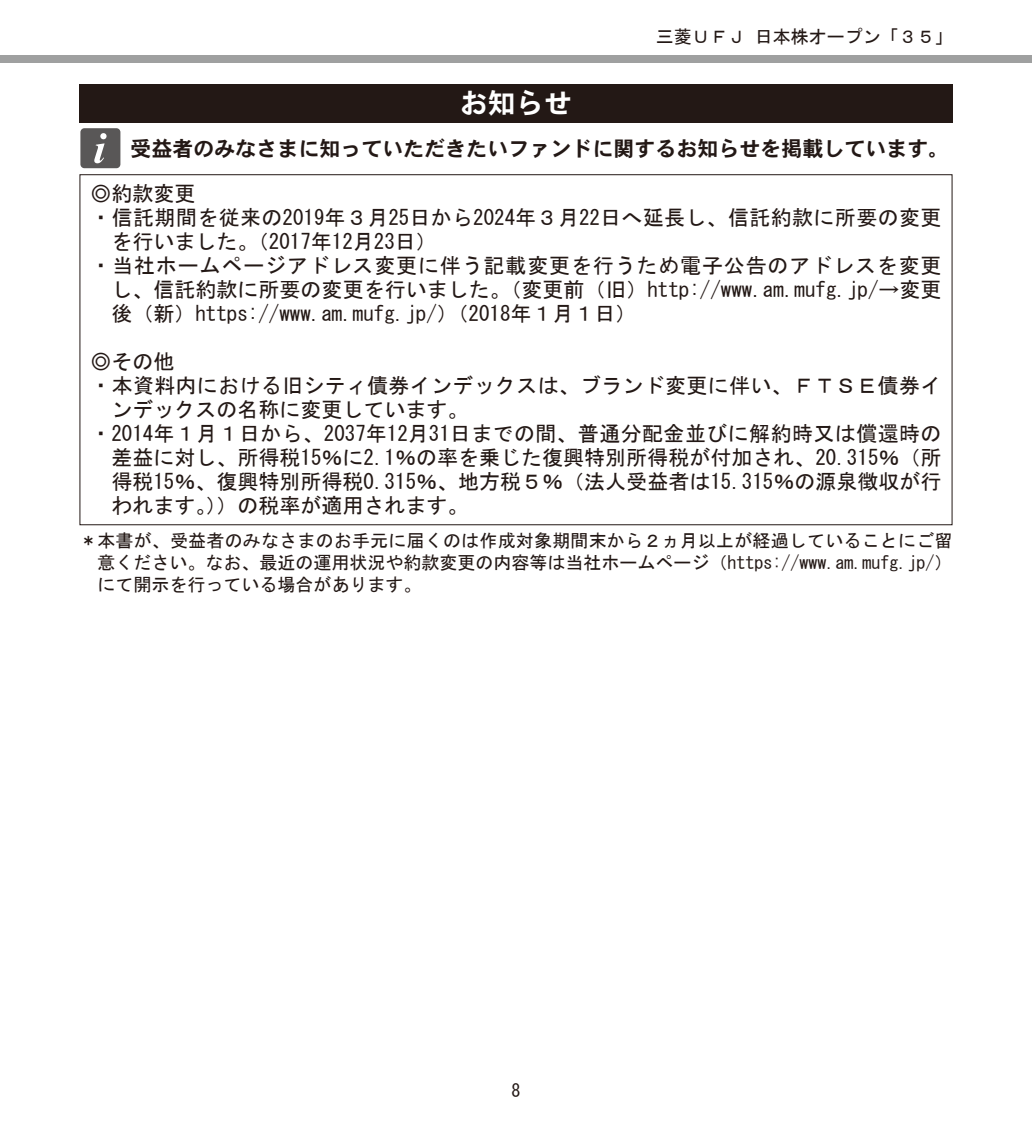
<style>
.page{position:relative;width:1032px;height:1134px;background:#fff}
.page>*{position:absolute;margin:0;border:0;box-sizing:border-box;transform-origin:0 0}
.t1{font:28px "DFHS Gothic W7 WIN RKSJ H";color:#fff}
.t2{font:21px "MS Gothic";color:#231815}
.t3{font:21px "MS Gothic";letter-spacing:.02em;color:#231815}
.t4{font:21px "DFHS Gothic W7 WIN RKSJ H";color:#231815}
.t5{font:21px "MS Gothic";letter-spacing:.04em;color:#231815}
.t6{font:18px/22px "MS Gothic";color:#231815;text-align:justify}
</style>
<div class="page">
<div style="left:0;top:56px;width:1032px;height:7px;background:#9fa0a0"></div>
<div style="left:79px;top:84px;width:873px;height:38px;background:#231815"></div>
<div style="left:80px;top:128px;width:40px;height:40px;background:#595757;border-radius:4px"></div>
<svg style="left:94px;top:133px;width:13px;height:30px"></svg>
<h1 class="t1" style="left:460px;top:89px;width:114px">お知らせ</h1>
<p class="t6" style="left:656px;top:25px;width:298px">三菱ＵＦＪ 日本株オープン「３５」</p>
<p class="t4" style="left:130px;top:138px;width:820px">受益者のみなさまに知っていただきたいファンドに関するお知らせを掲載しています。</p>
<p class="t2" style="left:90px;top:183px;width:106px">◎約款変更</p>
<p class="t3" style="left:90px;top:207px;width:852px">・信託期間を従来の2019年３月25日から2024年３月22日へ延長し、信託約款に所要の変更</p>
<p class="t2" style="left:111px;top:231px;width:327px">を行いました。（2017年12月23日）</p>
<p class="t5" style="left:90px;top:255px;width:852px">・当社ホームページアドレス変更に伴う記載変更を行うため電子公告のアドレスを変更</p>
<p class="t2" style="left:111px;top:279px;width:832px">し、信託約款に所要の変更を行いました。（変更前（旧）http://www.am.mufg.jp/→変更</p>
<p class="t2" style="left:111px;top:303px;width:527px">後（新）https://www.am.mufg.jp/）（2018年１月１日）</p>
<p class="t2" style="left:90px;top:351px;width:85px">◎その他</p>
<p class="t2" style="left:90px;top:375px;width:852px">・本資料内における旧シティ債券インデックスは、ブランド変更に伴い、ＦＴＳＥ債券イ</p>
<p class="t2" style="left:111px;top:399px;width:359px">ンデックスの名称に変更しています。</p>
<p class="t3" style="left:90px;top:423px;width:852px">・2014年１月１日から、2037年12月31日までの間、普通分配金並びに解約時又は償還時の</p>
<p class="t2" style="left:111px;top:447px;width:831px">差益に対し、所得税15％に2.1％の率を乗じた復興特別所得税が付加され、20.315％（所</p>
<p class="t2" style="left:111px;top:471px;width:831px">得税15％、復興特別所得税0.315％、地方税５％（法人受益者は15.315％の源泉徴収が行</p>
<p class="t2" style="left:111px;top:495px;width:359px">われます。））の税率が適用されます。</p>
<p class="t6" style="left:97px;top:529px;width:856px;text-indent:-18px">＊ 本書が、受益者のみなさまのお手元に届くのは作成対象期間末から２ヵ月以上が経過していることにご留意ください。なお、最近の運用状況や約款変更の内容等は当社ホームページ（https://www.am.mufg.jp/）にて開示を行っている場合があります。</p>
<p class="t6" style="left:511px;top:1079px;width:10px">8</p>
</div>
